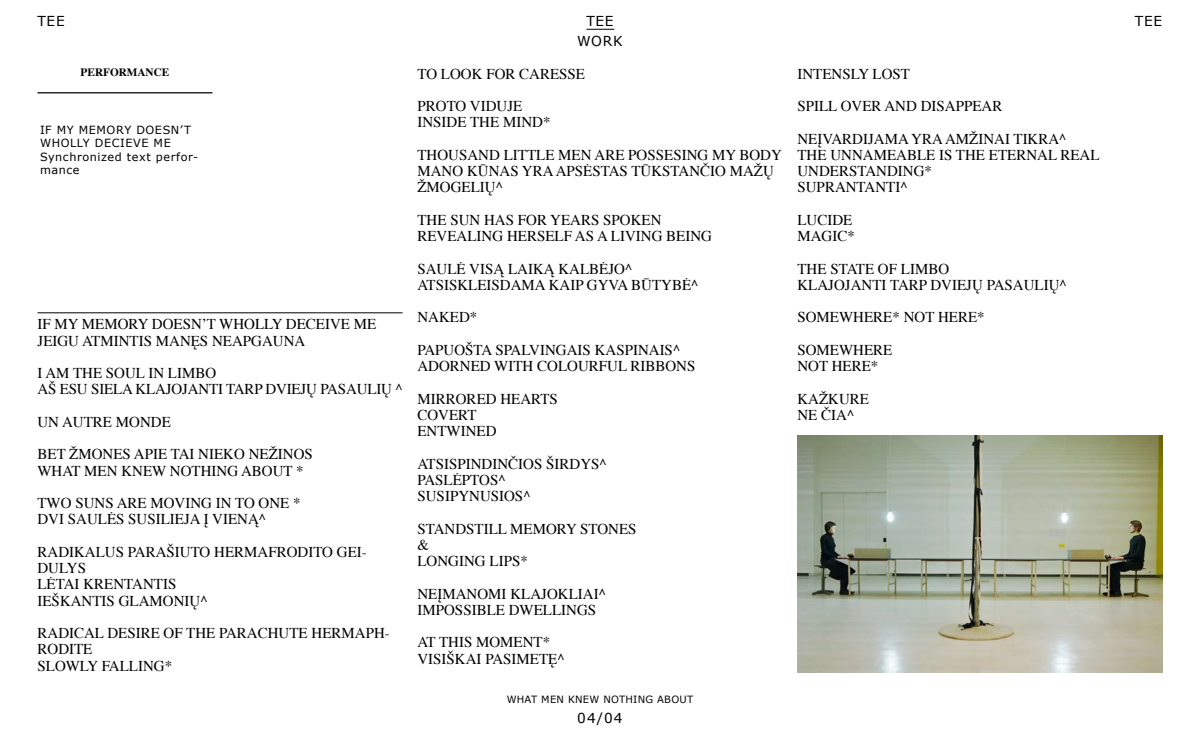
<style>
.page{position:relative;width:1200px;height:740px;background:#fff}
.page>*{position:absolute;margin:0;border:0;box-sizing:border-box;transform-origin:0 0}
.t1{font:15px/16.2px "Times";color:#000}
.t2{font:13.75px "Verdana";letter-spacing:.05em;color:#000}
.t3{font:11.25px/13.5px "Verdana";letter-spacing:.05em;color:#000}
.t4{font:700 11.25px "Times";color:#000}
.t5{font:10px "Verdana";letter-spacing:.025em;color:#000}
</style>
<div class="page">
<svg style="left:586px;top:29px;width:28px;height:1px"></svg>
<hr style="left:38px;top:92px;width:174px;height:1px;background:#000">
<img style="left:798px;top:435px;width:364px;height:237px">
<hr style="left:38px;top:312px;width:364px;height:1px;background:#000">
<p class="t2" style="left:38px;top:12px;width:29px">TEE</p>
<p class="t2" style="left:586px;top:12px;width:29px">TEE</p>
<p class="t2" style="left:1135px;top:12px;width:29px">TEE</p>
<p class="t4" style="left:81px;top:61px;width:90px">PERFORMANCE</p>
<p class="t3" style="left:40px;top:123px;width:160px">IF MY MEMORY DOESN’T<br>WHOLLY DECIEVE ME<br>SYNCHRONIZED TEXT PERFOR-<br>MANCE</p>
<p class="t1" style="left:38px;top:315px;width:340px">IF MY MEMORY DOESN’T WHOLLY DECEIVE ME<br>JEIGU ATMINTIS MANĘS NEAPGAUNA</p>
<p class="t1" style="left:38px;top:364px;width:366px">I AM THE SOUL IN LIMBO<br>AŠ ESU SIELA KLAJOJANTI TARP DVIEJŲ PASAULIŲ ^</p>
<p class="t1" style="left:38px;top:404px;width:277px;line-height:32.5px">UN AUTRE MONDE<br>BET ŽMONES APIE TAI NIEKO NEŽINOS</p>
<p class="t1" style="left:38px;top:453px;width:268px;line-height:32.5px">WHAT MEN KNEW NOTHING ABOUT *<br>TWO SUNS ARE MOVING IN TO ONE *</p>
<p class="t1" style="left:38px;top:502px;width:331px;line-height:32.5px">DVI SAULĖS SUSILIEJA Į VIENĄ^<br>RADIKALUS PARAŠIUTO HERMAFRODITO GEI-</p>
<p class="t1" style="left:38px;top:559px;width:171px">DULYS<br>LĖTAI KRENTANTIS<br>IEŠKANTIS GLAMONIŲ^</p>
<p class="t1" style="left:38px;top:624px;width:354px">RADICAL DESIRE OF THE PARACHUTE HERMAPH-<br>RODITE<br>SLOWLY FALLING*</p>
<p class="t2" style="left:577px;top:32px;width:47px">WORK</p>
<p class="t1" style="left:417px;top:56px;width:169px;line-height:32.5px">TO LOOK FOR CARESSE<br>PROTO VIDUJE</p>
<p class="t1" style="left:417px;top:105px;width:366px;line-height:32.5px">INSIDE THE MIND*<br>THOUSAND LITTLE MEN ARE POSSESING MY BODY</p>
<p class="t1" style="left:417px;top:162px;width:358px">MANO KŪNAS YRA APSĖSTAS TŪKSTANČIO MAŽŲ<br>ŽMOGELIŲ^</p>
<p class="t1" style="left:417px;top:211px;width:296px">THE SUN HAS FOR YEARS SPOKEN<br>REVEALING HERSELF AS A LIVING BEING</p>
<p class="t1" style="left:417px;top:259px;width:282px">SAULĖ VISĄ LAIKĄ KALBĖJO^<br>ATSISKLEISDAMA KAIP GYVA BŪTYBĖ^</p>
<p class="t1" style="left:417px;top:300px;width:264px;line-height:32.5px">NAKED*<br>PAPUOŠTA SPALVINGAIS KASPINAIS^</p>
<p class="t1" style="left:417px;top:349px;width:279px;line-height:32.5px">ADORNED WITH COLOURFUL RIBBONS<br>MIRRORED HEARTS</p>
<p class="t1" style="left:417px;top:406px;width:81px">COVERT<br>ENTWINED</p>
<p class="t1" style="left:417px;top:454px;width:191px">ATSISPINDINČIOS ŠIRDYS^<br>PASLĖPTOS^<br>SUSIPYNUSIOS^</p>
<p class="t1" style="left:417px;top:519px;width:221px">STANDSTILL MEMORY STONES &amp;<br>LONGING LIPS*</p>
<p class="t1" style="left:417px;top:584px;width:190px">NEĮMANOMI KLAJOKLIAI^<br>IMPOSSIBLE DWELLINGS</p>
<p class="t1" style="left:417px;top:633px;width:148px">AT THIS MOMENT*<br>VISIŠKAI PASIMETĘ^</p>
<p class="t5" style="left:507px;top:692px;width:186px">WHAT MEN KNEW NOTHING ABOUT</p>
<p class="t2" style="left:577px;top:709px;width:47px">04/04</p>
<p class="t1" style="left:797px;top:56px;width:270px;line-height:32.5px">INTENSLY LOST<br>SPILL OVER AND DISAPPEAR<br>NEĮVARDIJAMA YRA AMŽINAI TIKRA^</p>
<p class="t1" style="left:797px;top:146px;width:304px">THE UNNAMEABLE IS THE ETERNAL REAL<br>UNDERSTANDING*<br>SUPRANTANTI^</p>
<p class="t1" style="left:797px;top:211px;width:59px">LUCIDE<br>MAGIC*</p>
<p class="t1" style="left:797px;top:259px;width:271px">THE STATE OF LIMBO<br>KLAJOJANTI TARP DVIEJŲ PASAULIŲ^</p>
<p class="t1" style="left:797px;top:300px;width:189px;line-height:32.5px">SOMEWHERE* NOT HERE*<br>SOMEWHERE</p>
<p class="t1" style="left:797px;top:349px;width:82px;line-height:32.5px">NOT HERE*<br>KAŽKURE</p>
<p class="t1" style="left:797px;top:406px;width:58px">NE ČIA^</p>
</div>
